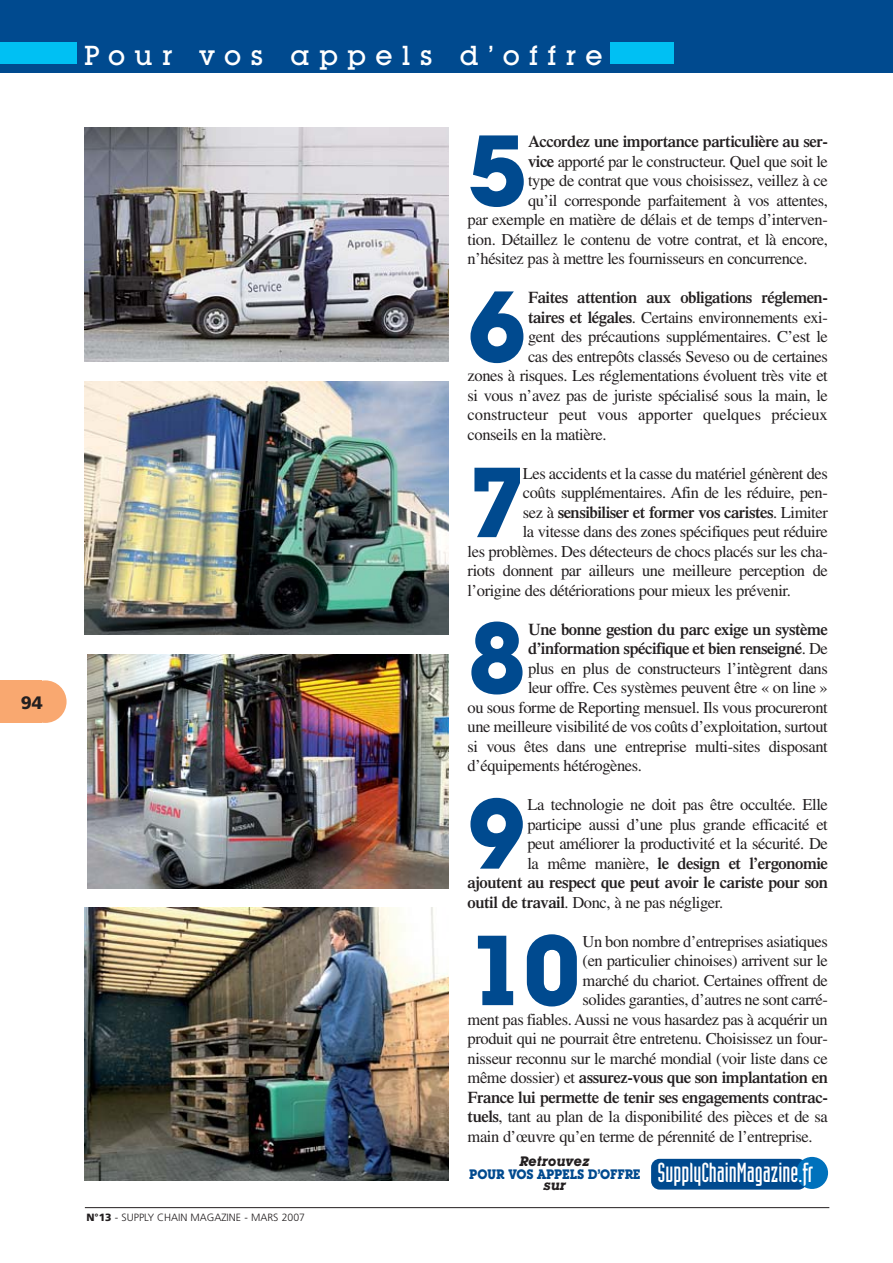
<style>
.page{position:relative;width:893px;height:1263px;background:#fff}
.page>*{position:absolute;margin:0;border:0;box-sizing:border-box;transform-origin:0 0}
.t1{font:700 98.7px "Lubalin Graph IT Cby BT";color:#004a8f}
.t2{font:700 97.65px "Lubalin Graph IT Cby BT";color:#004a8f}
.t3{font:27px "Industria Solid";color:#fff}
.t4{font:500 27px "Lubalin Graph IT Cby BT";letter-spacing:.345em;color:#fff}
.t5{font:900 18px "Frutiger";color:#231f20}
.t6{font:16.5px "Times";letter-spacing:-.025em;color:#231f20}
.t7{font:600 16.5px "Times";letter-spacing:-.025em;color:#231f20}
.t8{font:16.5px "Times";letter-spacing:-.005em;color:#231f20}
.t9{font:700 13.5px "Lubalin Graph IT Cby BT";letter-spacing:-.025em;color:#004a8f;scale:.95 1}
.t10{font:italic 700 13.5px "Lubalin Graph IT Cby BT";color:#231f20}
.t11{font:300 10.5px "Frutiger";color:#231f20}
.s1{font-weight:900}
.s2{font-weight:600}
.s3{font-weight:400}
</style>
<div class="page">
<div style="left:0;top:0;width:892px;height:72px;background:#004a8f"></div>
<div style="left:24px;top:680px;width:43px;height:43px;background:#f9a870;border-radius:50%"></div>
<div style="left:0;top:680px;width:42px;height:43px;background:#f9a870"></div>
<hr style="left:85px;top:1207px;width:744px;height:1px;background:#231f20">
<div style="left:610px;top:43px;width:64px;height:21px;background:#00c0f3"></div>
<div style="left:0;top:43px;width:76px;height:21px;background:#00c0f3"></div>
<div style="left:651px;top:1159px;width:156px;height:31px;background:#004a8f;border-radius:9px"></div>
<div style="left:796px;top:1157px;width:32px;height:32px;background:#0071bc;border-radius:50%"></div>
<img style="left:85px;top:128px;width:363px;height:234px">
<img style="left:85px;top:381px;width:363px;height:254px">
<img style="left:85px;top:908px;width:363px;height:273px">
<img style="left:87px;top:654px;width:361px;height:234px">
<p class="t5" style="left:21px;top:695px;width:24px">94</p>
<h3 class="t4" style="left:84px;top:46px;width:519px">Pour vos appels d’offre</h3>
<p class="t11" style="left:86px;top:1213px;width:220px"><span class="s1">N°13</span> - SUPPLY CHAIN MAGAZINE - MARS 2007</p>
<h1 class="t1" style="left:467px;top:136px;width:60px">5</h1>
<p class="t7" style="left:528px;top:135px;width:301px">Accordez une importance particulière au ser-</p>
<p class="t6" style="left:528px;top:155px;width:301px"><span class="s2">vice</span> apporté par le constructeur. Quel que soit le</p>
<p class="t6" style="left:528px;top:175px;width:301px">type de contrat que vous choisissez, veillez à ce</p>
<p class="t6" style="left:528px;top:194px;width:301px">qu’il corresponde parfaitement à vos attentes,</p>
<p class="t6" style="left:467px;top:214px;width:362px">par exemple en matière de délais et de temps d’interven-</p>
<p class="t6" style="left:467px;top:233px;width:362px">tion. Détaillez le contenu de votre contrat, et là encore,</p>
<p class="t6" style="left:467px;top:253px;width:341px">n’hésitez pas à mettre les fournisseurs en concurrence.</p>
<h1 class="t1" style="left:467px;top:292px;width:60px">6</h1>
<p class="t7" style="left:528px;top:291px;width:301px">Faites attention aux obligations réglemen-</p>
<p class="t6" style="left:528px;top:311px;width:301px"><span class="s2">taires et légales</span>. Certains environnements exi-</p>
<p class="t6" style="left:528px;top:331px;width:301px">gent des précautions supplémentaires. C’est le</p>
<p class="t6" style="left:528px;top:350px;width:301px">cas des entrepôts classés Seveso ou de certaines</p>
<p class="t6" style="left:467px;top:370px;width:362px">zones à risques. Les réglementations évoluent très vite et</p>
<p class="t6" style="left:467px;top:389px;width:362px">si vous n’avez pas de juriste spécialisé sous la main, le</p>
<p class="t8" style="left:467px;top:409px;width:362px">constructeur peut vous apporter quelques précieux</p>
<p class="t6" style="left:467px;top:428px;width:140px">conseils en la matière.</p>
<h2 class="t2" style="left:467px;top:468px;width:60px">7</h2>
<p class="t6" style="left:523px;top:467px;width:306px">Les accidents et la casse du matériel génèrent des</p>
<p class="t6" style="left:523px;top:487px;width:306px">coûts supplémentaires. Afin de les réduire, pen-</p>
<p class="t7" style="left:523px;top:506px;width:306px"><span class="s3">sez à</span> sensibiliser et former vos caristes<span class="s3">. Limiter</span></p>
<p class="t6" style="left:523px;top:526px;width:306px">la vitesse dans des zones spécifiques peut réduire</p>
<p class="t6" style="left:467px;top:545px;width:362px">les problèmes. Des détecteurs de chocs placés sur les cha-</p>
<p class="t6" style="left:467px;top:565px;width:362px">riots donnent par ailleurs une meilleure perception de</p>
<p class="t6" style="left:467px;top:584px;width:325px">l’origine des détériorations pour mieux les prévenir.</p>
<h1 class="t1" style="left:467px;top:623px;width:60px">8</h1>
<p class="t7" style="left:528px;top:623px;width:301px">Une bonne gestion du parc exige un système</p>
<p class="t7" style="left:528px;top:642px;width:301px">d’information spécifique et bien renseigné<span class="s3">. De</span></p>
<p class="t6" style="left:528px;top:662px;width:301px">plus en plus de constructeurs l’intègrent dans</p>
<p class="t6" style="left:528px;top:682px;width:301px">leur offre. Ces systèmes peuvent être « on line »</p>
<p class="t6" style="left:467px;top:701px;width:362px">ou sous forme de Reporting mensuel. Ils vous procureront</p>
<p class="t6" style="left:467px;top:721px;width:362px">une meilleure visibilité de vos coûts d’exploitation, surtout</p>
<p class="t6" style="left:467px;top:740px;width:362px">si vous êtes dans une entreprise multi-sites disposant</p>
<p class="t6" style="left:467px;top:760px;width:176px">d’équipements hétérogènes.</p>
<h2 class="t2" style="left:467px;top:799px;width:60px">9</h2>
<p class="t6" style="left:527px;top:799px;width:302px">La technologie ne doit pas être occultée. Elle</p>
<p class="t6" style="left:527px;top:818px;width:302px">participe aussi d’une plus grande efficacité et</p>
<p class="t6" style="left:527px;top:838px;width:302px">peut améliorer la productivité et la sécurité. De</p>
<p class="t7" style="left:527px;top:857px;width:302px"><span class="s3">la même manière,</span> le design et l’ergonomie</p>
<p class="t7" style="left:467px;top:876px;width:362px">ajoutent au respect que peut avoir le cariste pour son</p>
<p class="t6" style="left:467px;top:896px;width:257px"><span class="s2">outil de travail</span>. Donc, à ne pas négliger.</p>
<h2 class="t2" style="left:467px;top:936px;width:115px">10</h2>
<p class="t6" style="left:582px;top:935px;width:247px">Un bon nombre d’entreprises asiatiques</p>
<p class="t6" style="left:582px;top:955px;width:247px">(en particulier chinoises) arrivent sur le</p>
<p class="t6" style="left:582px;top:974px;width:247px">marché du chariot. Certaines offrent de</p>
<p class="t6" style="left:582px;top:994px;width:247px">solides garanties, d’autres ne sont carré-</p>
<p class="t6" style="left:467px;top:1013px;width:362px">ment pas fiables. Aussi ne vous hasardez pas à acquérir un</p>
<p class="t6" style="left:467px;top:1033px;width:362px">produit qui ne pourrait être entretenu. Choisissez un four-</p>
<p class="t6" style="left:467px;top:1052px;width:362px">nisseur reconnu sur le marché mondial (voir liste dans ce</p>
<p class="t7" style="left:467px;top:1071px;width:362px"><span class="s3">même dossier) et</span> assurez-vous que son implantation en</p>
<p class="t7" style="left:467px;top:1091px;width:362px">France lui permette de tenir ses engagements contrac-</p>
<p class="t6" style="left:467px;top:1111px;width:362px"><span class="s2">tuels</span>, tant au plan de la disponibilité des pièces et de sa</p>
<p class="t6" style="left:467px;top:1130px;width:346px">main d’œuvre qu’en terme de pérennité de l’entreprise.</p>
<p class="t10" style="left:520px;top:1156px;width:72px">Retrouvez</p>
<p class="t9" style="left:469px;top:1170px;width:182px">POUR VOS APPELS D’OFFRE</p>
<p class="t10" style="left:543px;top:1180px;width:24px">sur</p>
<h3 class="t3" style="left:657px;top:1163px;width:157px">SupplyChainMagazine.fr</h3>
</div>
